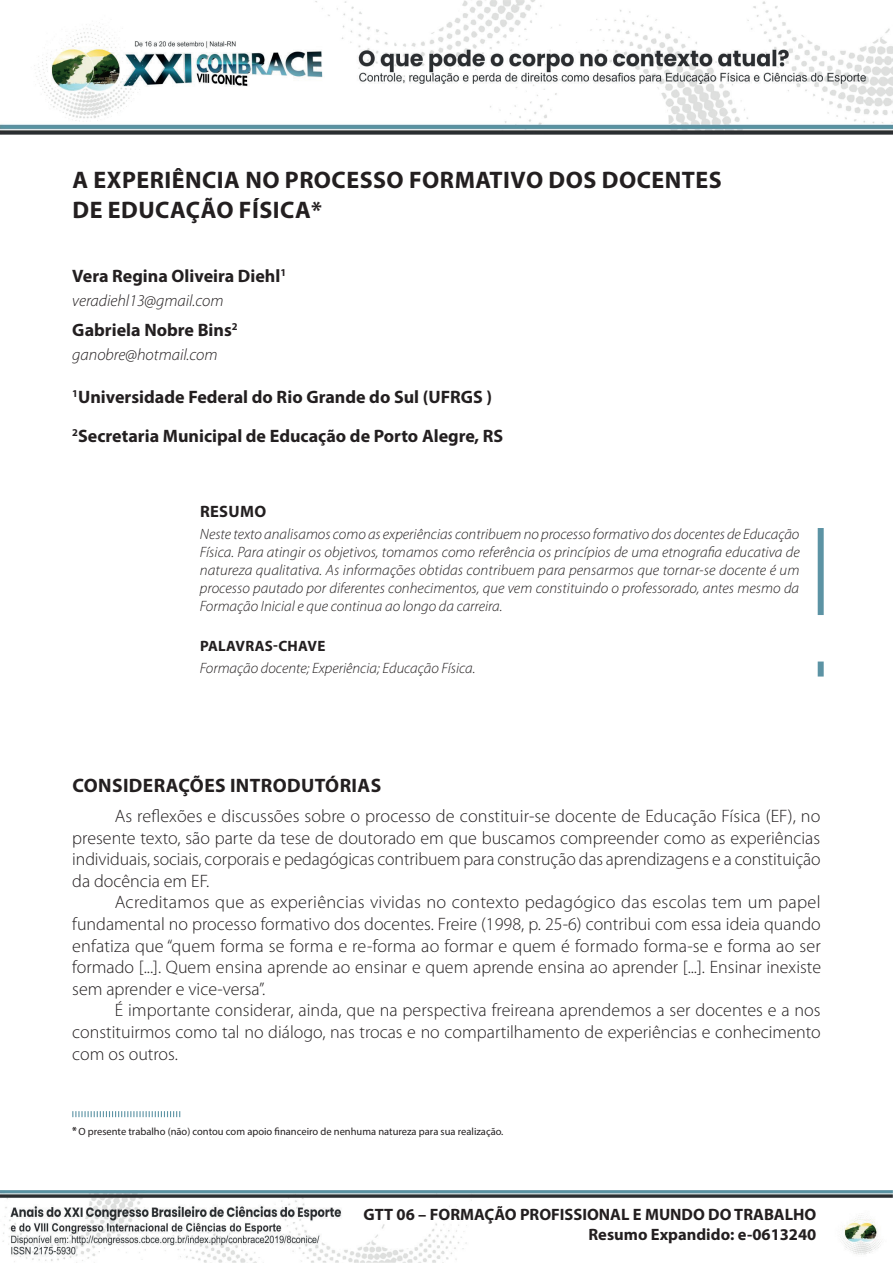
<style>
.page{position:relative;width:893px;height:1263px;background:#fff}
.page>*{position:absolute;margin:0;border:0;box-sizing:border-box;transform-origin:0 0}
.t1{font:700 24px/30px "Myriad Pro";letter-spacing:.02em;color:#231f20}
.t2{font:700 19.5px "Myriad Pro";letter-spacing:.02em;color:#231f20}
.t3{font:300 18px/21.6px "Myriad Pro";color:#231f20;text-align:justify}
.t4{font:700 18px/38.5px "Myriad Pro";color:#231f20}
.t5{font:700 16.5px/19.8px "Myriad Pro";color:#231f20;text-align:right}
.t6{font:italic 300 16.5px "Myriad Pro";color:#231f20}
.t7{font:italic 300 15px/18px "Myriad Pro";color:#231f20;text-align:justify}
.t8{font:700 15px "Myriad Pro";letter-spacing:.02em;color:#231f20}
.t9{font:10.5px "Myriad Pro";color:#231f20}
.s1{font-weight:700}
</style>
<div class="page">
<img style="left:0;top:0;width:893px;height:134px">
<img style="left:0;top:1190px;width:893px;height:73px">
<div style="left:818px;top:528px;width:6px;height:87px;background:#5c93a4"></div>
<div style="left:818px;top:661px;width:6px;height:15px;background:#5c93a4"></div>
<svg style="left:72px;top:1111px;width:108px;height:6px"></svg>
<h1 class="t1" style="left:73px;top:164px;width:651px">A EXPERIÊNCIA NO PROCESSO FORMATIVO DOS DOCENTES<br>DE EDUCAÇÃO FÍSICA*<sup>1</sup></h1>
<p class="t4" style="left:72px;top:256px;width:215px">Vera Regina Oliveira Diehl<sup>1</sup></p>
<p class="t6" style="left:72px;top:291px;width:153px">veradiehl13@gmail.com</p>
<p class="t4" style="left:72px;top:310px;width:167px">Gabriela Nobre Bins<sup>2</sup></p>
<p class="t6" style="left:72px;top:345px;width:147px">ganobre@hotmail.com</p>
<p class="t4" style="left:72px;top:377px;width:432px"><sup>1</sup>Universidade Federal do Rio Grande do Sul (UFRGS )<br><sup>2</sup>Secretaria Municipal de Educação de Porto Alegre, RS</p>
<p class="t5" style="left:200px;top:501px;width:68px">RESUMO</p>
<p class="t7" style="left:200px;top:525px;width:601px">Neste texto analisamos como as experiências contribuem no processo formativo dos docentes de Educação Física. Para atingir os objetivos, tomamos como referência os princípios de uma etnografia educativa de natureza qualitativa. As informações obtidas contribuem para pensarmos que tornar-se docente é um processo pautado por diferentes conhecimentos, que vem constituindo o professorado, antes mesmo da Formação Inicial e que continua ao longo da carreira.</p>
<p class="t8" style="left:200px;top:636px;width:127px">PALAVRAS-CHAVE</p>
<p class="t7" style="left:200px;top:659px;width:277px">Formação docente; Experiência; Educação Física.</p>
<p class="t2" style="left:72px;top:773px;width:310px">CONSIDERAÇÕES INTRODUTÓRIAS</p>
<p class="t3" style="left:72px;top:805px;width:750px;text-indent:43px">As reflexões e discussões sobre o processo de constituir-se docente de Educação Física (EF), no presente texto, são parte da tese de doutorado em que buscamos compreender como as experiências individuais, sociais, corporais e pedagógicas contribuem para construção das aprendizagens e a constituição da docência em EF.</p>
<p class="t3" style="left:72px;top:891px;width:750px;text-indent:43px">Acreditamos que as experiências vividas no contexto pedagógico das escolas tem um papel fundamental no processo formativo dos docentes. Freire (1998, p. 25-6) contribui com essa ideia quando enfatiza que “quem forma se forma e re-forma ao formar e quem é formado forma-se e forma ao ser formado [...]. Quem ensina aprende ao ensinar e quem aprende ensina ao aprender [...]. Ensinar inexiste sem aprender e vice-versa”.</p>
<p class="t3" style="left:72px;top:999px;width:750px;text-indent:43px">É importante considerar, ainda, que na perspectiva freireana aprendemos a ser docentes e a nos constituirmos como tal no diálogo, nas trocas e no compartilhamento de experiências e conhecimento com os outros.</p>
<p class="t9" style="left:72px;top:1125px;width:433px"><span class="s1">*</span>O presente trabalho (não) contou com apoio financeiro de nenhuma natureza para sua realização.</p>
<p class="t5" style="left:364px;top:1204px;width:454px">GTT 06 – FORMAÇÃO PROFISSIONAL E MUNDO DO TRABALHO<br>Resumo Expandido: e-0613240</p>
</div>
